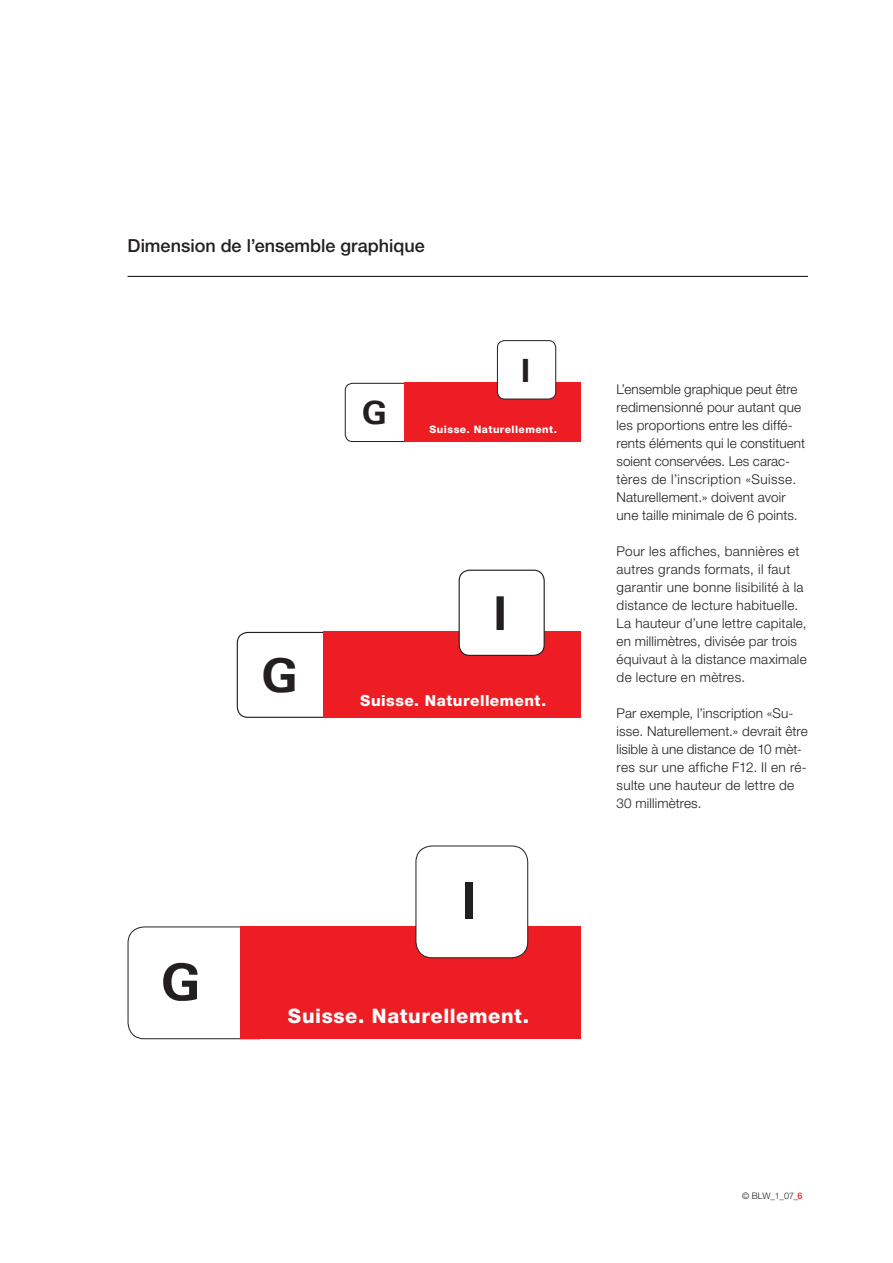
<style>
.page{position:relative;width:893px;height:1263px;background:#fff}
.page>*{position:absolute;margin:0;border:0;box-sizing:border-box;transform-origin:0 0}
.t1{font:700 50.7px "Univers";color:#231f20}
.t2{font:700 46.65px "Univers";color:#231f20}
.t3{font:700 31.95px "Univers";color:#231f20}
.t4{font:800 19.95px "Helvetica Neue";letter-spacing:.03em;color:#fff}
.t5{font:500 18px "Helvetica Neue";color:#231f20}
.t6{font:800 15.45px "Helvetica Neue";letter-spacing:.03em;color:#fff}
.t7{font:300 13.5px/18px "Helvetica Neue";letter-spacing:.015em;color:#231f20}
.t8{font:800 10.35px "Helvetica Neue";letter-spacing:.045em;color:#fff}
.t9{font:300 9px "Helvetica Neue";color:#231f20}
.s1{font-weight:500;color:#ee1d23}
</style>
<div class="page">
<hr style="left:128px;top:276px;width:680px;height:1px;background:#231f20">
<svg style="left:236px;top:631px;width:115px;height:86px"></svg>
<div style="left:323px;top:632px;width:258px;height:86px;background:#ee1d23"></div>
<svg style="left:458px;top:569px;width:87px;height:86px"></svg>
<svg style="left:127px;top:926px;width:113px;height:113px"></svg>
<div style="left:240px;top:926px;width:341px;height:113px;background:#ee1d23"></div>
<svg style="left:415px;top:845px;width:114px;height:113px"></svg>
<svg style="left:344px;top:382px;width:79px;height:59px"></svg>
<div style="left:404px;top:383px;width:177px;height:59px;background:#ee1d23"></div>
<svg style="left:497px;top:340px;width:59px;height:59px"></svg>
<h3 class="t5" style="left:128px;top:235px;width:299px">Dimension de l’ensemble graphique</h3>
<h3 class="t3" style="left:521px;top:350px;width:10px">I</h3>
<h2 class="t2" style="left:262px;top:645px;width:38px">G</h2>
<h3 class="t3" style="left:362px;top:392px;width:26px">G</h3>
<p class="t8" style="left:429px;top:424px;width:129px">Suisse. Naturellement.</p>
<h2 class="t2" style="left:494px;top:583px;width:14px">I</h2>
<p class="t6" style="left:360px;top:691px;width:188px">Suisse. Naturellement.</p>
<h1 class="t1" style="left:161px;top:949px;width:41px">G</h1>
<h1 class="t1" style="left:461px;top:869px;width:16px">I</h1>
<h3 class="t4" style="left:288px;top:1004px;width:243px">Suisse. Naturellement.</h3>
<p class="t7" style="left:617px;top:379px;width:190px">L’ensemble graphique peut être redimensionné pour autant que les proportions entre les diffé&shy;rents éléments qui le constituent soient conservées. Les carac&shy;tères de l’inscription «Suisse.<br>Naturellement.» doivent avoir une taille minimale de 6 points.</p>
<p class="t7" style="left:617px;top:541px;width:192px">Pour les affiches, bannières et autres grands formats, il faut garantir une bonne lisibilité à la distance de lecture habituelle.<br>La hauteur d’une lettre capitale, en millimètres, divisée par trois équivaut à la distance maximale de lecture en mètres.</p>
<p class="t7" style="left:617px;top:703px;width:193px">Par exemple, l’inscription «Su&shy;isse. Naturellement.» devrait être lisible à une distance de 10 mèt&shy;res sur une affiche F12. Il en ré&shy;sulte une hauteur de lettre de<br>30 millimètres.</p>
<p class="t9" style="left:742px;top:1190px;width:62px">© BLW_1_07_<span class="s1">6</span></p>
</div>
